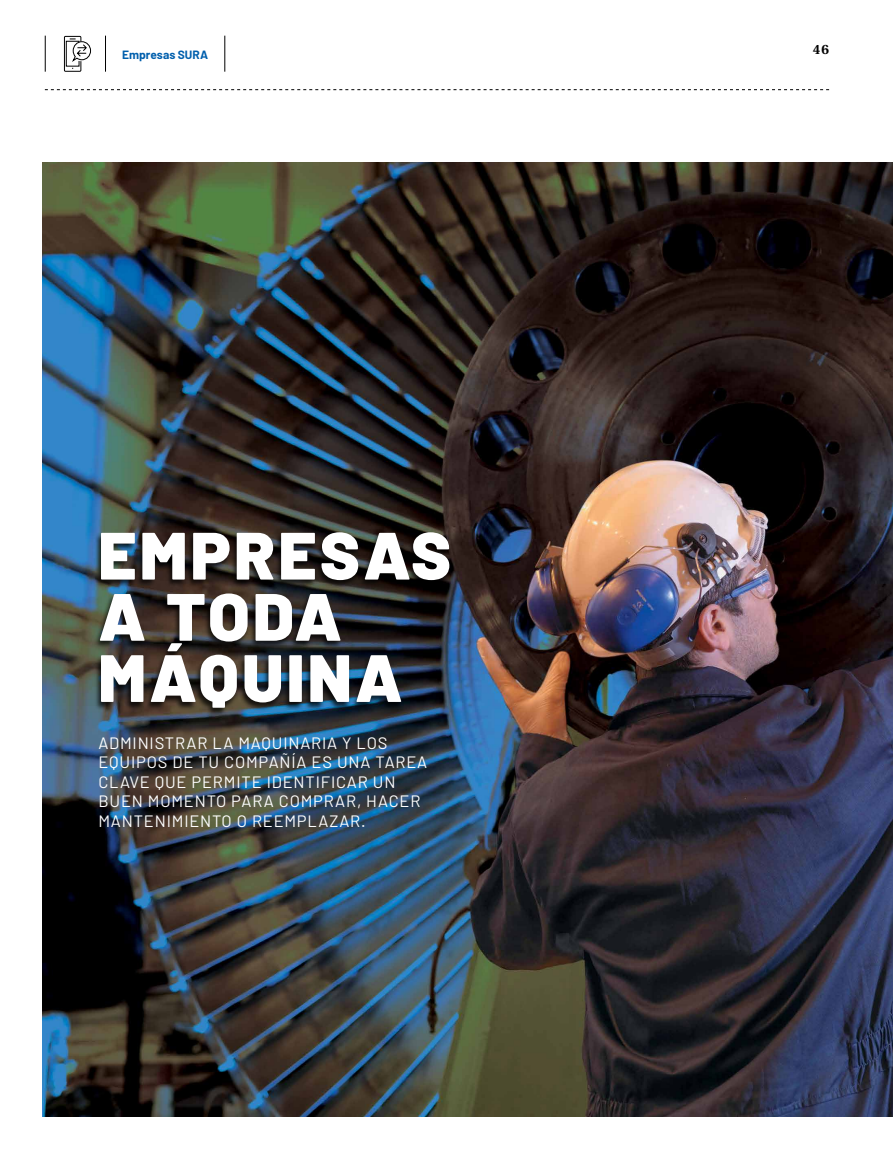
<style>
.page{position:relative;width:893px;height:1170px;background:#fff}
.page>*{position:absolute;margin:0;border:0;box-sizing:border-box;transform-origin:0 0}
.t1{font:900 66.75px/61.2px "Barlow";letter-spacing:.05em;color:#fff}
.t2{font:16.5px/19.5px "Barlow";letter-spacing:.05em;color:#fff}
.t3{font:700 13.5px "Utopia";color:#000}
.t4{font:700 12px "Barlow";color:#005fad}
</style>
<div class="page">
<img style="left:43px;top:162px;width:850px;height:954px">
<div style="left:94px;top:532px;width:357px;height:184px;background:#000;opacity:.75"></div>
<svg style="left:45px;top:89px;width:784px;height:1px"></svg>
<hr style="left:45px;top:36px;width:1px;height:36px;background:#000">
<hr style="left:105px;top:36px;width:1px;height:36px;background:#000">
<hr style="left:224px;top:36px;width:1px;height:36px;background:#000">
<div style="left:64px;top:36px;width:17px;height:36px;border:1px solid #000"></div>
<svg style="left:66px;top:39px;width:25px;height:30px"></svg>
<p class="t4" style="left:122px;top:47px;width:87px">Empresas SURA</p>
<h1 class="t1" style="left:98px;top:520px;width:354px">EMPRESAS<br>A TODA<br>MÁQUINA</h1>
<p class="t2" style="left:98px;top:732px;width:330px">ADMINISTRAR LA MAQUINARIA Y LOS<br>EQUIPOS DE TU COMPAÑÍA ES UNA TAREA<br>CLAVE QUE PERMITE IDENTIFICAR UN<br>BUEN MOMENTO PARA COMPRAR, HACER<br>MANTENIMIENTO O REEMPLAZAR.</p>
<p class="t3" style="left:813px;top:42px;width:18px">46</p>
</div>
